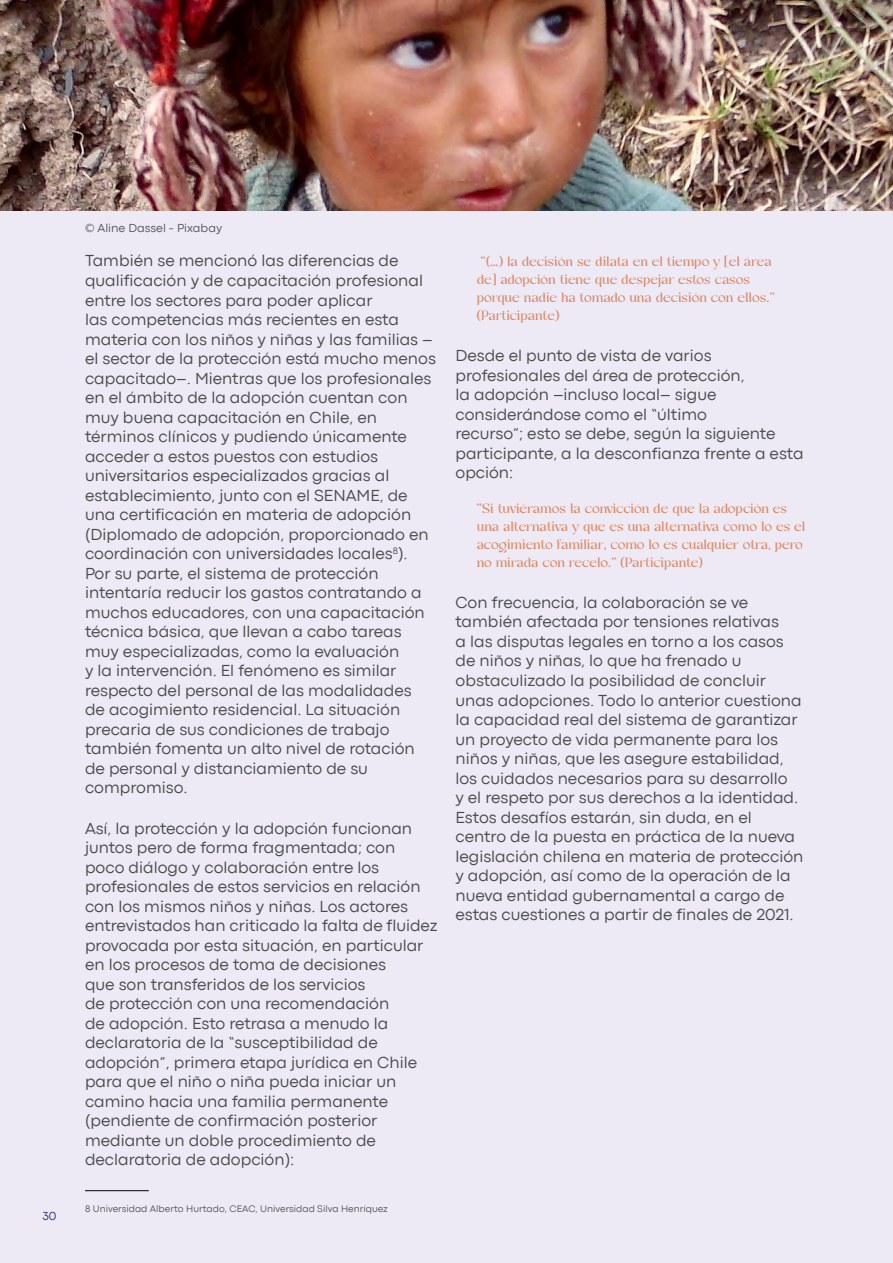
<style>
.page{position:relative;width:893px;height:1263px;background:#edeaf6}
.page>*{position:absolute;margin:0;border:0;box-sizing:border-box;transform-origin:0 0}
.t1{font:16.5px/19.5px "Codec Pro News";color:#4a4a49}
.t2{font:15px/18px "Casta";color:#de855f}
.t3{font:12px "Codec Pro News";color:#575756}
.t4{font:12px "Codec Pro News";color:#283583}
.t5{font:9.75px "Codec Pro News";color:#575756}
</style>
<div class="page">
<hr style="left:85px;top:1190px;width:64px;height:1px;background:#000">
<img style="left:0;top:0;width:893px;height:210px">
<p class="t4" style="left:43px;top:1209px;width:15px">30</p>
<p class="t3" style="left:85px;top:221px;width:139px">© Aline Dassel - Pixabay</p>
<p class="t1" style="left:85px;top:251px;width:352px">También se mencionó las diferencias de qualificación y de capacitación profesional entre los sectores para poder aplicar<br>las competencias más recientes en esta materia con los niños y niñas y las familias – el sector de la protección está mucho menos capacitado–. Mientras que los profesionales en el ámbito de la adopción cuentan con muy buena capacitación en Chile, en términos clínicos y pudiendo únicamente acceder a estos puestos con estudios universitarios especializados gracias al establecimiento, junto con el SENAME, de una certificación en materia de adopción (Diplomado de adopción, proporcionado en coordinación con universidades locales<sup>8</sup>).<br>Por su parte, el sistema de protección intentaría reducir los gastos contratando a muchos educadores, con una capacitación técnica básica, que llevan a cabo tareas muy especializadas, como la evaluación<br>y la intervención. El fenómeno es similar respecto del personal de las modalidades<br>de acogimiento residencial. La situación precaria de sus condiciones de trabajo también fomenta un alto nivel de rotación de personal y distanciamiento de su compromiso.</p>
<p class="t1" style="left:85px;top:818px;width:354px">Así, la protección y la adopción funcionan juntos pero de forma fragmentada; con poco diálogo y colaboración entre los profesionales de estos servicios en relación con los mismos niños y niñas. Los actores entrevistados han criticado la falta de fluidez provocada por esta situación, en particular en los procesos de toma de decisiones<br>que son transferidos de los servicios<br>de protección con una recomendación<br>de adopción. Esto retrasa a menudo la declaratoria de la “susceptibilidad de adopción”, primera etapa jurídica en Chile para que el niño o niña pueda iniciar un camino hacia una familia permanente (pendiente de confirmación posterior mediante un doble procedimiento de declaratoria de adopción):</p>
<p class="t5" style="left:85px;top:1203px;width:304px">8 Universidad Alberto Hurtado, CEAC, Universidad Silva Henríquez</p>
<p class="t2" style="left:477px;top:253px;width:299px">“(…) la decisión se dilata en el tiempo y [el área de] adopción tiene que despejar estos casos porque nadie ha tomado una decisión con ellos.” (Participante)</p>
<p class="t1" style="left:455px;top:346px;width:350px">Desde el punto de vista de varios profesionales del área de protección,<br>la adopción –incluso local– sigue considerándose como el “último<br>recurso”; esto se debe, según la siguiente participante, a la desconfianza frente a esta opción:</p>
<p class="t2" style="left:477px;top:500px;width:330px">“Si tuviéramos la convicción de que la adopción es una alternativa y que es una alternativa como lo es el acogimiento familiar, como lo es cualquier otra, pero no mirada con recelo.” (Participante)</p>
<p class="t1" style="left:455px;top:592px;width:349px">Con frecuencia, la colaboración se ve también afectada por tensiones relativas<br>a las disputas legales en torno a los casos de niños y niñas, lo que ha frenado u obstaculizado la posibilidad de concluir unas adopciones. Todo lo anterior cuestiona la capacidad real del sistema de garantizar un proyecto de vida permanente para los niños y niñas, que les asegure estabilidad, los cuidados necesarios para su desarrollo<br>y el respeto por sus derechos a la identidad.<br>Estos desafíos estarán, sin duda, en el centro de la puesta en práctica de la nueva legislación chilena en materia de protección y adopción, así como de la operación de la nueva entidad gubernamental a cargo de estas cuestiones a partir de finales de 2021.</p>
</div>
